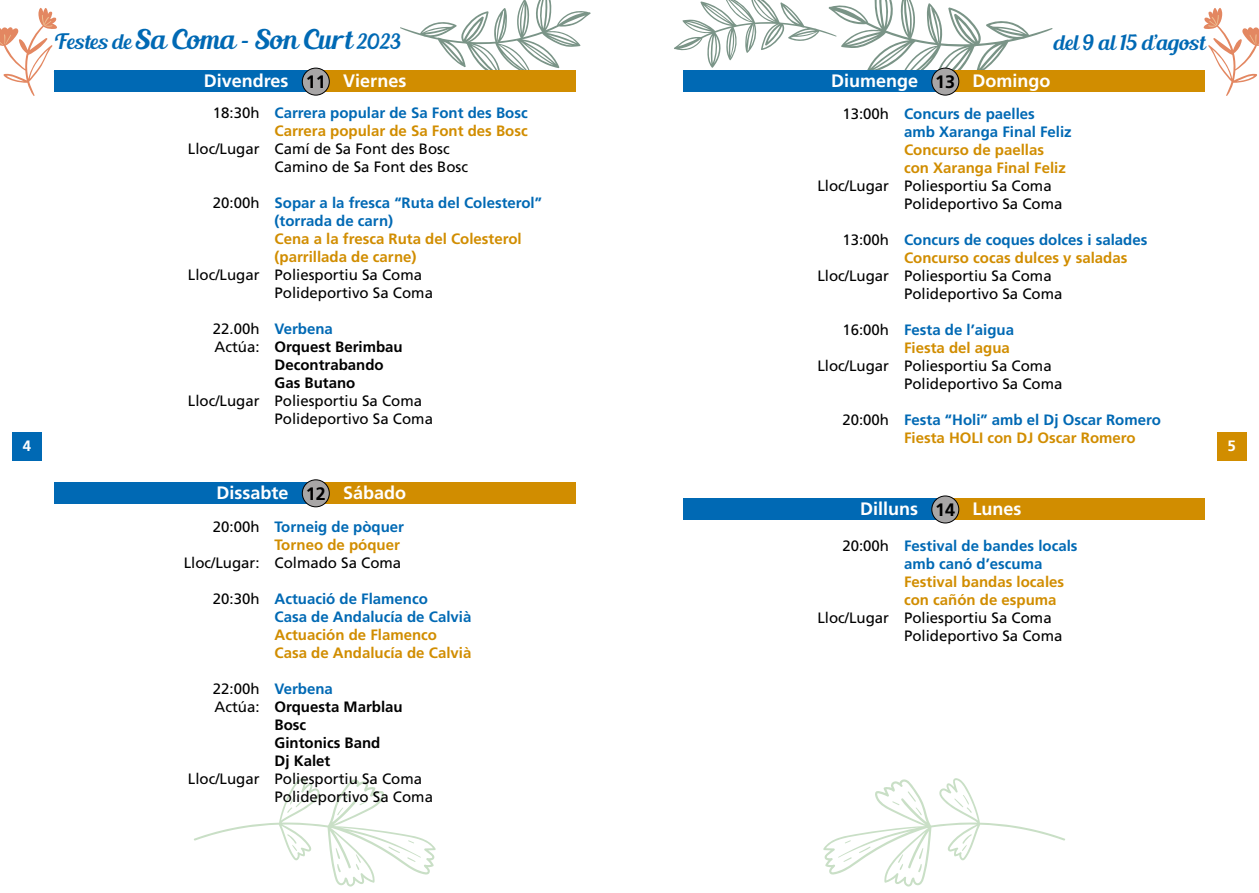
<style>
.page{position:relative;width:1259px;height:893px;background:#fff}
.page>*{position:absolute;margin:0;border:0;box-sizing:border-box;transform-origin:0 0}
.t1{font:27px "Blenda Script";color:#0069b4}
.t2{font:21px "Blenda Script";color:#0069b4}
.t3{font:700 18px "Frutiger LT Std";color:#fff}
.t4{font:700 15px/18px "Frutiger LT Std";color:#0069b4}
.t5{font:15px/18px "Frutiger LT Std";color:#000}
.t6{font:700 15px/18px "Frutiger LT Std";color:#d18d00}
.t7{font:700 15px "Frutiger LT Std";color:#000}
.t8{font:700 15px "Frutiger LT Std";color:#fff}
.s1{font-size:21px}
.s2{color:#000}
.s3{font-weight:400;color:#000}
.s4{color:#d18d00}
.s5{font-weight:400}
</style>
<div class="page">
<svg style="left:1203px;top:8px;width:56px;height:88px"></svg>
<svg style="left:0;top:8px;width:57px;height:88px"></svg>
<div style="left:12px;top:432px;width:30px;height:29px;background:#0069b4"></div>
<div style="left:1216px;top:432px;width:30px;height:29px;background:#d18d00"></div>
<svg style="left:400px;top:0;width:191px;height:77px"></svg>
<svg style="left:674px;top:0;width:379px;height:70px"></svg>
<svg style="left:823px;top:778px;width:242px;height:109px"></svg>
<svg style="left:194px;top:778px;width:242px;height:109px"></svg>
<div style="left:54px;top:482px;width:261px;height:22px;background:#0069b4"></div>
<div style="left:314px;top:482px;width:261px;height:22px;background:#d18d00"></div>
<div style="left:302px;top:480px;width:27px;height:27px;background:#a8a6a6;border-radius:50%"></div>
<div style="left:302px;top:479px;width:28px;height:28px;border:1px solid #000;border-radius:50%"></div>
<div style="left:683px;top:70px;width:262px;height:22px;background:#0069b4"></div>
<div style="left:943px;top:70px;width:262px;height:22px;background:#d18d00"></div>
<div style="left:932px;top:68px;width:26px;height:27px;background:#a8a6a6;border-radius:50%"></div>
<div style="left:931px;top:68px;width:28px;height:27px;border:1px solid #000;border-radius:50%"></div>
<div style="left:54px;top:71px;width:261px;height:21px;background:#0069b4"></div>
<div style="left:314px;top:71px;width:261px;height:21px;background:#d18d00"></div>
<div style="left:302px;top:68px;width:27px;height:27px;background:#a8a6a6;border-radius:50%"></div>
<div style="left:302px;top:68px;width:28px;height:27px;border:1px solid #000;border-radius:50%"></div>
<div style="left:683px;top:498px;width:262px;height:22px;background:#0069b4"></div>
<div style="left:943px;top:498px;width:262px;height:22px;background:#d18d00"></div>
<div style="left:932px;top:496px;width:26px;height:27px;background:#a8a6a6;border-radius:50%"></div>
<div style="left:931px;top:496px;width:28px;height:27px;border:1px solid #000;border-radius:50%"></div>
<h1 class="t1" style="left:54px;top:22px;width:348px"><span class="s1">Festes de</span> Sa Coma - Son Curt <span class="s1">2023</span></h1>
<h2 class="t2" style="left:1053px;top:29px;width:153px">del 9 al 15 d’agost</h2>
<p class="t3" style="left:204px;top:70px;width:204px">Divendres <span class="s2">11</span> Viernes</p>
<p class="t3" style="left:831px;top:70px;width:221px">Diumenge <span class="s2">13</span> Domingo</p>
<p class="t4" style="left:213px;top:104px;width:316px;text-align:right"><span class="s3">18:30h</span> Carrera popular de Sa Font des Bosc<br><span class="s4">Carrera popular de Sa Font des Bosc</span></p>
<p class="t5" style="left:274px;top:140px;width:195px;text-indent:-87px">Lloc/Lugar Camí de Sa Font des Bosc<br>Camino de Sa Font des Bosc</p>
<p class="t4" style="left:274px;top:194px;width:269px;text-indent:-62px"><span class="s3">20:00h</span> Sopar a la fresca “Ruta del Colesterol” (torrada de carn)</p>
<p class="t6" style="left:274px;top:230px;width:249px">Cena a la fresca Ruta del Colesterol (parrillada de carne)</p>
<p class="t5" style="left:274px;top:266px;width:160px;text-indent:-87px">Lloc/Lugar Poliesportiu Sa Coma<br>Polideportivo Sa Coma</p>
<p class="t4" style="left:213px;top:320px;width:122px"><span class="s3">22.00h</span> Verbena</p>
<p class="t7" style="left:214px;top:338px;width:190px"><span class="s5">Actúa:</span> Orquest Berimbau</p>
<p class="t7" style="left:274px;top:356px;width:111px">Decontrabando</p>
<p class="t7" style="left:274px;top:374px;width:82px">Gas Butano</p>
<p class="t5" style="left:274px;top:392px;width:160px;text-indent:-87px">Lloc/Lugar Poliesportiu Sa Coma<br>Polideportivo Sa Coma</p>
<p class="t4" style="left:904px;top:105px;width:169px;text-indent:-62px"><span class="s3">13:00h</span> Concurs de paelles<br>amb Xaranga Final Feliz</p>
<p class="t6" style="left:904px;top:141px;width:163px">Concurso de paellas con Xaranga Final Feliz</p>
<p class="t5" style="left:904px;top:177px;width:160px;text-indent:-87px">Lloc/Lugar Poliesportiu Sa Coma<br>Polideportivo Sa Coma</p>
<p class="t4" style="left:904px;top:231px;width:245px;text-indent:-62px"><span class="s3">13:00h</span> Concurs de coques dolces i salades<br><span class="s4">Concurso cocas dulces y saladas</span></p>
<p class="t5" style="left:904px;top:267px;width:160px;text-indent:-87px">Lloc/Lugar Poliesportiu Sa Coma<br>Polideportivo Sa Coma</p>
<p class="t4" style="left:842px;top:321px;width:173px;text-align:right"><span class="s3">16:00h</span> Festa de l’aigua<br><span class="s4">Fiesta del agua</span></p>
<p class="t5" style="left:904px;top:357px;width:160px;text-indent:-87px">Lloc/Lugar Poliesportiu Sa Coma<br>Polideportivo Sa Coma</p>
<p class="t4" style="left:904px;top:411px;width:258px;text-indent:-62px"><span class="s3">20:00h</span> Festa “Holi” amb el Dj Oscar Romero<br><span class="s4">Fiesta HOLI con DJ Oscar Romero</span></p>
<p class="t8" style="left:23px;top:437px;width:10px">4</p>
<p class="t8" style="left:1227px;top:437px;width:10px">5</p>
<p class="t3" style="left:216px;top:482px;width:191px">Dissabte <span class="s2">12</span> Sábado</p>
<p class="t4" style="left:213px;top:518px;width:193px;text-align:right"><span class="s3">20:00h</span> Torneig de pòquer<br><span class="s4">Torneo de póquer</span></p>
<p class="t5" style="left:184px;top:554px;width:219px">Lloc/Lugar: Colmado Sa Coma</p>
<p class="t4" style="left:274px;top:590px;width:198px;text-indent:-62px"><span class="s3">20:30h</span> Actuació de Flamenco<br>Casa de Andalucía de Calvià</p>
<p class="t6" style="left:274px;top:626px;width:198px">Actuación de Flamenco<br>Casa de Andalucía de Calvià</p>
<p class="t4" style="left:213px;top:680px;width:122px"><span class="s3">22:00h</span> Verbena</p>
<p class="t7" style="left:214px;top:698px;width:190px"><span class="s5">Actúa:</span> Orquesta Marblau</p>
<p class="t7" style="left:274px;top:716px;width:33px">Bosc</p>
<p class="t7" style="left:274px;top:734px;width:107px">Gintonics Band</p>
<p class="t7" style="left:274px;top:752px;width:57px">Dj Kalet</p>
<p class="t5" style="left:274px;top:770px;width:160px;text-indent:-87px">Lloc/Lugar Poliesportiu Sa Coma<br>Polideportivo Sa Coma</p>
<p class="t3" style="left:860px;top:498px;width:163px">Dilluns <span class="s2">14</span> Lunes</p>
<p class="t4" style="left:904px;top:537px;width:175px;text-indent:-62px"><span class="s3">20:00h</span> Festival de bandes locals amb canó d’escuma</p>
<p class="t6" style="left:904px;top:573px;width:162px">Festival bandas locales con cañón de espuma</p>
<p class="t5" style="left:904px;top:609px;width:160px;text-indent:-87px">Lloc/Lugar Poliesportiu Sa Coma<br>Polideportivo Sa Coma</p>
</div>
